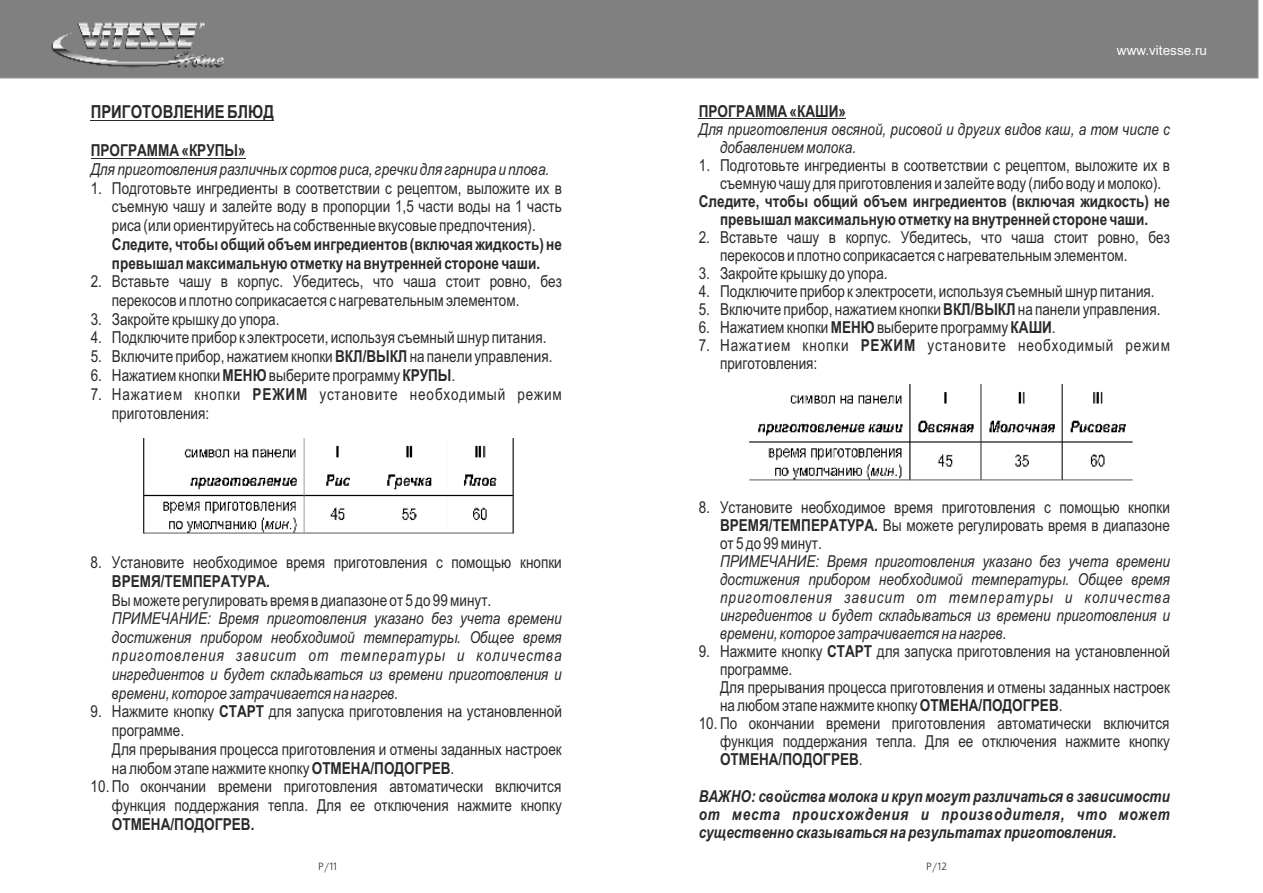
<style>
.page{position:relative;width:1263px;height:893px;background:#fff}
.page>*{position:absolute;margin:0;border:0;box-sizing:border-box;transform-origin:0 0}
.t1{font:700 18px "Arial Narrow";color:#2b2a29}
.t2{font:16.5px/18px "Arial Narrow";color:#2b2a29}
.t3{font:italic 16.5px/17.9px "Arial Narrow";color:#2b2a29;text-align:justify}
.t4{font:700 16.5px/18.9px "Arial Narrow";color:#2b2a29}
.t5{font:italic 700 16.5px/18.1px "Arial Narrow";color:#2b2a29;text-align:justify}
.t6{font:16.5px/18.8px "Arial Narrow";letter-spacing:.05em;color:#2b2a29}
.t7{font:13.5px "Arial";color:#fefefe}
.t8{font:10.5px "Ukrainian Free Set";color:#2b2a29}
.s1{font-weight:700}
</style>
<div class="page">
<img style="left:749px;top:385px;width:384px;height:96px">
<img style="left:143px;top:438px;width:371px;height:96px">
<hr style="left:91px;top:120px;width:183px;height:1px;background:#2b2a29">
<hr style="left:91px;top:158px;width:155px;height:1px;background:#2b2a29">
<div style="left:0;top:0;width:1259px;height:78px;background:#808080"></div>
<hr style="left:699px;top:118px;width:147px;height:1px;background:#2b2a29">
<p class="t1" style="left:91px;top:105px;width:185px">ПРИГОТОВЛЕНИЕ БЛЮД</p>
<p class="t4" style="left:91px;top:143px;width:156px">ПРОГРАММА «КРУПЫ»</p>
<p class="t3" style="left:91px;top:162px;width:460px">Для приготовления различных сортов риса, гречки для гарнира и плова.</p>
<p class="t2" style="left:112px;top:180px;width:451px;line-height:18.8px;text-align:justify;text-indent:-21px">1. Подготовьте ингредиенты в соответствии с рецептом, выложите их в съемную чашу и залейте воду в пропорции 1,5 части воды на 1 часть риса (или ориентируйтесь на собственные вкусовые предпочтения).</p>
<p class="t4" style="left:112px;top:236px;width:451px">Следите, чтобы общий объем ингредиентов (включая жидкость) не превышал максимальную отметку на внутренней стороне чаши.</p>
<p class="t2" style="left:112px;top:274px;width:451px;line-height:18.8px;text-indent:-21px">2. Вставьте чашу в корпус. Убедитесь, что чаша стоит ровно, без перекосов и плотно соприкасается с нагревательным элементом.</p>
<p class="t2" style="left:91px;top:311px;width:190px">3. Закройте крышку до упора.</p>
<p class="t2" style="left:91px;top:330px;width:457px">4. Подключите прибор к электросети, используя съемный шнур питания.</p>
<p class="t2" style="left:91px;top:349px;width:463px">5. Включите прибор, нажатием кнопки <span class="s1">ВКЛ/ВЫКЛ</span>на панели управления.</p>
<p class="t2" style="left:91px;top:368px;width:366px">6. Нажатием кнопки <span class="s1">МЕНЮ</span>выберите программу <span class="s1">КРУПЫ</span>.</p>
<p class="t6" style="left:112px;top:386px;width:451px;text-indent:-21px">7. Нажатием кнопки <span class="s1">РЕЖИМ</span> установите необходимый режим приготовления:</p>
<p class="t7" style="left:1117px;top:45px;width:92px">www.vitesse.ru</p>
<p class="t4" style="left:699px;top:103px;width:149px">ПРОГРАММА «КАШИ»</p>
<p class="t3" style="left:720px;top:122px;width:451px;text-indent:-21px">Для приготовления овсяной, рисовой и других видов каш, а том числе с добавлением молока.</p>
<p class="t2" style="left:720px;top:157px;width:451px;text-indent:-21px">1. Подготовьте ингредиенты в соответствии с рецептом, выложите их в съемную чашу для приготовления и залейте воду (либо воду и молоко).</p>
<p class="t4" style="left:699px;top:193px;width:473px;line-height:18.1px;text-align:center">Следите, чтобы общий объем ингредиентов (включая жидкость) не превышал максимальную отметку на внутренней стороне чаши.</p>
<p class="t2" style="left:720px;top:230px;width:451px;text-indent:-21px">2. Вставьте чашу в корпус. Убедитесь, что чаша стоит ровно, без перекосов и плотно соприкасается с нагревательным элементом.</p>
<p class="t2" style="left:699px;top:266px;width:190px">3. Закройте крышку до упора.</p>
<p class="t2" style="left:699px;top:284px;width:457px">4. Подключите прибор к электросети, используя съемный шнур питания.</p>
<p class="t2" style="left:699px;top:302px;width:463px">5. Включите прибор, нажатием кнопки <span class="s1">ВКЛ/ВЫКЛ</span>на панели управления.</p>
<p class="t2" style="left:699px;top:320px;width:358px">6. Нажатием кнопки <span class="s1">МЕНЮ</span>выберите программу <span class="s1">КАШИ</span>.</p>
<p class="t6" style="left:720px;top:338px;width:451px;line-height:18px;text-indent:-21px">7. Нажатием кнопки <span class="s1">РЕЖИМ</span> установите необходимый режим приготовления:</p>
<p class="t2" style="left:720px;top:500px;width:451px;text-align:justify;text-indent:-21px">8. Установите необходимое время приготовления с помощью кнопки <span class="s1">ВРЕМЯ/ТЕМПЕРАТУРА.</span> Вы можете регулировать время в диапазоне от 5 до 99 минут.</p>
<p class="t3" style="left:720px;top:554px;width:451px">ПРИМЕЧАНИЕ: Время приготовления указано без учета времени достижения прибором необходимой температуры. Общее время приготовления зависит от температуры и количества ингредиентов и будет складываться из времени приготовления и времени, которое затрачивается на нагрев.</p>
<p class="t2" style="left:720px;top:644px;width:451px;text-indent:-21px">9. Нажмите кнопку <span class="s1">СТАРТ</span> для запуска приготовления на установленной программе.<br>Для прерывания процесса приготовления и отмены заданных настроек на любом этапе нажмите кнопку <span class="s1">ОТМЕНА/ПОДОГРЕВ</span>.</p>
<p class="t2" style="left:720px;top:716px;width:451px;text-align:justify;text-indent:-21px">10. По окончании времени приготовления автоматически включится функция поддержания тепла. Для ее отключения нажмите кнопку <span class="s1">ОТМЕНА/ПОДОГРЕВ</span>.</p>
<p class="t5" style="left:699px;top:788px;width:473px">ВАЖНО: свойства молока и круп могут различаться в зависимости от места происхождения и производителя, что может существенно сказываться на результатах приготовления.</p>
<p class="t2" style="left:91px;top:555px;width:473px">8. Установите необходимое время приготовления с помощью кнопки</p>
<p class="t4" style="left:112px;top:573px;width:160px">ВРЕМЯ/ТЕМПЕРАТУРА.</p>
<p class="t2" style="left:112px;top:592px;width:381px">Вы можете регулировать время в диапазоне от 5 до 99 минут.</p>
<p class="t3" style="left:112px;top:611px;width:451px;line-height:18.6px">ПРИМЕЧАНИЕ: Время приготовления указано без учета времени достижения прибором необходимой температуры. Общее время приготовления зависит от температуры и количества ингредиентов и будет складываться из времени приготовления и времени, которое затрачивается на нагрев.</p>
<p class="t2" style="left:112px;top:704px;width:451px;line-height:18.8px;text-indent:-21px">9. Нажмите кнопку <span class="s1">СТАРТ</span> для запуска приготовления на установленной программе.<br>Для прерывания процесса приготовления и отмены заданных настроек на любом этапе нажмите кнопку <span class="s1">ОТМЕНА/ПОДОГРЕВ</span>.</p>
<p class="t2" style="left:91px;top:779px;width:473px;line-height:18.8px;text-align:right">10. По окончании времени приготовления автоматически включится функция поддержания тепла. Для ее отключения нажмите кнопку</p>
<p class="t4" style="left:112px;top:816px;width:144px">ОТМЕНА/ПОДОГРЕВ.</p>
<p class="t8" style="left:318px;top:862px;width:20px">P/11</p>
<p class="t8" style="left:926px;top:862px;width:22px">P/12</p>
</div>
